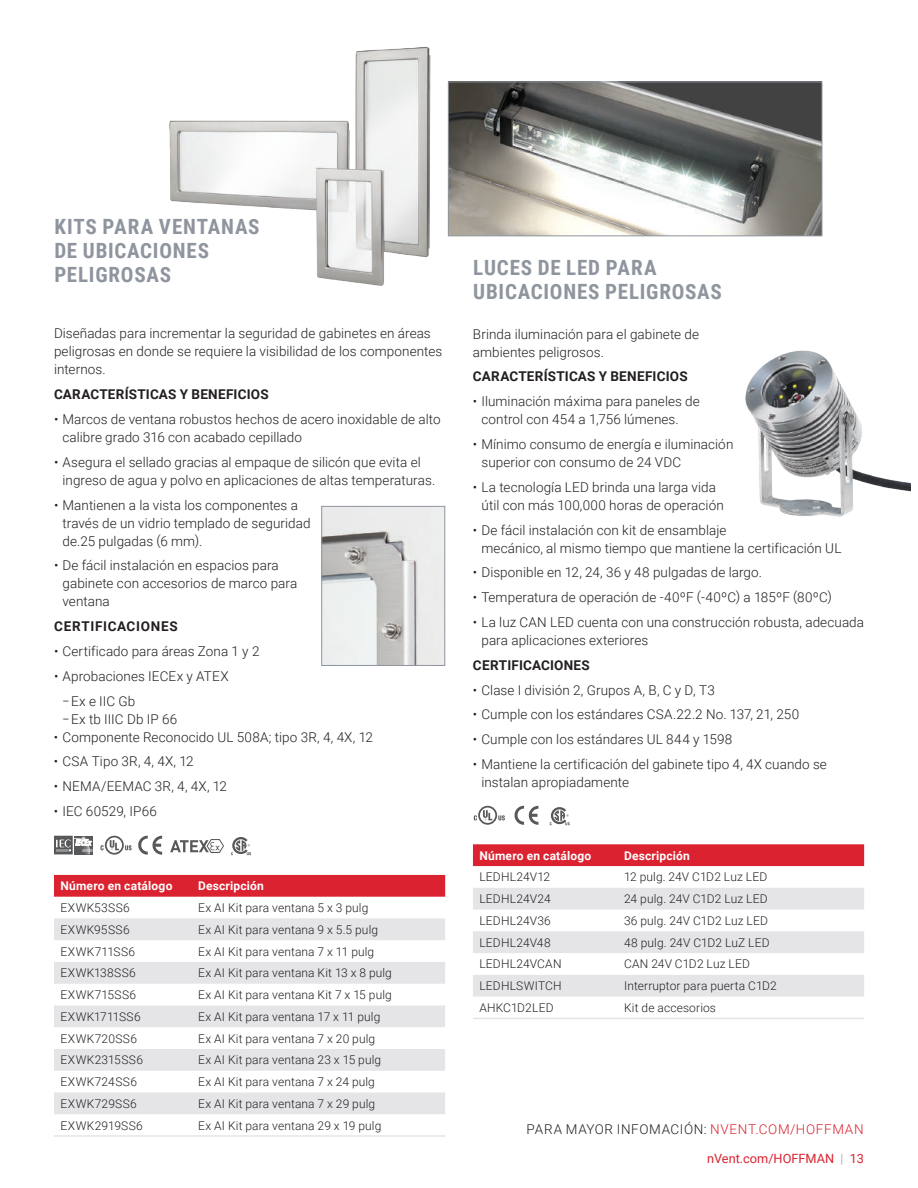
<style>
.page{position:relative;width:918px;height:1188px;background:#fff}
.page>*{position:absolute;margin:0;border:0;box-sizing:border-box;transform-origin:0 0}
.t1{font:700 21px/24px "Roboto Condensed";letter-spacing:.035em;color:#8f959e}
.t2{font:300 13.5px/18px "Roboto";letter-spacing:.005em;color:#231f20}
.t3{font:700 13.5px "Roboto";letter-spacing:.015em;color:#231f20}
.t4{font:300 13.5px "Roboto";letter-spacing:.05em;color:#231f20}
.t5{font:700 13.5px "Roboto";letter-spacing:.05em;color:#231f20}
.t6{font:300 13.5px "Roboto";letter-spacing:.005em;color:#231f20;scale:.8 1}
.t7{font:12.75px "Roboto";color:#db2230}
.t8{font:300 12px "Roboto";letter-spacing:.01em;color:#231f20}
.t9{font:700 12px "Roboto";letter-spacing:.015em;color:#fff}
.t10{font:300 12px "Roboto";letter-spacing:.03em;color:#231f20}
.t11{font:300 12px "Roboto";letter-spacing:.035em;color:#231f20}
.t12{font:300 12px "Roboto";letter-spacing:.04em;color:#231f20}
.s1{color:#db2230}
.s2{font-weight:300;color:#8f959e}
</style>
<div class="page">
<svg style="left:231px;top:837px;width:20px;height:18px"></svg>
<svg style="left:54px;top:836px;width:39px;height:18px"></svg>
<svg style="left:170px;top:839px;width:54px;height:14px"></svg>
<svg style="left:138px;top:836px;width:24px;height:19px"></svg>
<svg style="left:101px;top:836px;width:31px;height:19px"></svg>
<div style="left:54px;top:875px;width:391px;height:22px;background:#db2230"></div>
<svg style="left:54px;top:918px;width:391px;height:196px;fill:#e5e5e8"></svg>
<hr style="left:54px;top:1135px;width:138px;height:2px;background:#e5e5e8">
<hr style="left:192px;top:1135px;width:253px;height:2px;background:#e5e5e8">
<svg style="left:550px;top:807px;width:20px;height:18px"></svg>
<svg style="left:515px;top:806px;width:23px;height:19px"></svg>
<svg style="left:474px;top:806px;width:31px;height:19px"></svg>
<div style="left:473px;top:844px;width:391px;height:22px;background:#db2230"></div>
<svg style="left:473px;top:888px;width:391px;height:109px"></svg>
<hr style="left:473px;top:1018px;width:145px;height:1px;background:#e5e5e8">
<hr style="left:618px;top:1018px;width:246px;height:1px;background:#e5e5e8">
<img style="left:450px;top:84px;width:370px;height:150px">
<div style="left:448px;top:82px;width:374px;height:154px;border:1px solid #8f959e"></div>
<img style="left:169px;top:46px;width:262px;height:240px">
<img style="left:745px;top:350px;width:165px;height:167px">
<img style="left:323px;top:508px;width:120px;height:156px">
<div style="left:321px;top:506px;width:124px;height:160px;border:1px solid #8f959e"></div>
<h1 class="t1" style="left:54px;top:214px;width:207px">KITS PARA VENTANAS<br>DE UBICACIONES<br>PELIGROSAS</h1>
<p class="t2" style="left:54px;top:324px;width:390px">Diseñadas para incrementar la seguridad de gabinetes en áreas peligrosas en donde se requiere la visibilidad de los componentes internos.</p>
<p class="t3" style="left:54px;top:385px;width:216px">CARACTERÍSTICAS Y BENEFICIOS</p>
<p class="t2" style="left:63px;top:410px;width:380px;text-indent:-9px">• Marcos de ventana robustos hechos de acero inoxidable de alto calibre grado 316 con acabado cepillado</p>
<p class="t2" style="left:63px;top:452px;width:374px;text-indent:-9px">• Asegura el sellado gracias al empaque de silicón que evita el ingreso de agua y polvo en aplicaciones de altas temperaturas.</p>
<p class="t2" style="left:63px;top:495px;width:250px;text-indent:-9px">• Mantienen a la vista los componentes a través de un vidrio templado de seguridad de.25 pulgadas (6 mm).</p>
<p class="t2" style="left:63px;top:556px;width:236px;text-indent:-9px">• De fácil instalación en espacios para gabinete con accesorios de marco para ventana</p>
<p class="t5" style="left:54px;top:617px;width:125px">CERTIFICACIONES</p>
<p class="t2" style="left:54px;top:642px;width:207px">• Certificado para áreas Zona 1 y 2</p>
<p class="t2" style="left:63px;top:663px;width:168px;line-height:24.9px;text-indent:-9px">• Aprobaciones IECEx y ATEX –Ex e IIC Gb</p>
<p class="t6" style="left:63px;top:709px;width:145px">–Ex tb IIIC Db IP 66</p>
<p class="t2" style="left:54px;top:727px;width:320px">• Componente Reconocido UL 508A; tipo 3R, 4, 4X, 12</p>
<p class="t2" style="left:54px;top:752px;width:141px">• CSA Tipo 3R, 4, 4X, 12</p>
<p class="t2" style="left:54px;top:777px;width:175px">• NEMA/EEMAC 3R, 4, 4X, 12</p>
<p class="t2" style="left:54px;top:802px;width:104px">• IEC 60529, IP66</p>
<p class="t9" style="left:60px;top:878px;width:114px">Número en catálogo</p>
<p class="t9" style="left:198px;top:878px;width:67px">Descripción</p>
<p class="t10" style="left:60px;top:899px;width:71px">EXWK53SS6</p>
<p class="t8" style="left:198px;top:899px;width:172px">Ex AI Kit para ventana 5 x 3 pulg</p>
<p class="t11" style="left:60px;top:921px;width:71px">EXWK95SS6</p>
<p class="t8" style="left:198px;top:921px;width:182px">Ex AI Kit para ventana 9 x 5.5 pulg</p>
<p class="t10" style="left:60px;top:943px;width:76px">EXWK711SS6</p>
<p class="t8" style="left:198px;top:943px;width:178px">Ex AI Kit para ventana 7 x 11 pulg</p>
<p class="t10" style="left:60px;top:965px;width:77px">EXWK138SS6</p>
<p class="t8" style="left:198px;top:965px;width:195px">Ex AI Kit para ventana Kit 13 x 8 pulg</p>
<p class="t11" style="left:60px;top:986px;width:77px">EXWK715SS6</p>
<p class="t8" style="left:198px;top:986px;width:195px">Ex AI Kit para ventana Kit 7 x 15 pulg</p>
<p class="t8" style="left:60px;top:1008px;width:82px">EXWK1711SS6</p>
<p class="t8" style="left:198px;top:1008px;width:184px">Ex AI Kit para ventana 17 x 11 pulg</p>
<p class="t10" style="left:60px;top:1030px;width:78px">EXWK720SS6</p>
<p class="t8" style="left:198px;top:1030px;width:179px">Ex AI Kit para ventana 7 x 20 pulg</p>
<p class="t11" style="left:60px;top:1052px;width:84px">EXWK2315SS6</p>
<p class="t8" style="left:198px;top:1052px;width:185px">Ex AI Kit para ventana 23 x 15 pulg</p>
<p class="t12" style="left:60px;top:1073px;width:78px">EXWK724SS6</p>
<p class="t8" style="left:198px;top:1073px;width:178px">Ex AI Kit para ventana 7 x 24 pulg</p>
<p class="t10" style="left:60px;top:1095px;width:78px">EXWK729SS6</p>
<p class="t8" style="left:198px;top:1095px;width:179px">Ex AI Kit para ventana 7 x 29 pulg</p>
<p class="t8" style="left:60px;top:1117px;width:84px">EXWK2919SS6</p>
<p class="t8" style="left:198px;top:1117px;width:185px">Ex AI Kit para ventana 29 x 19 pulg</p>
<h1 class="t1" style="left:473px;top:255px;width:250px">LUCES DE LED PARA<br>UBICACIONES PELIGROSAS</h1>
<p class="t2" style="left:473px;top:324px;width:228px">Brinda iluminación para el gabinete de ambientes peligrosos.</p>
<p class="t3" style="left:473px;top:367px;width:216px">CARACTERÍSTICAS Y BENEFICIOS</p>
<p class="t2" style="left:481px;top:392px;width:220px;text-indent:-9px">• Iluminación máxima para paneles de control con 454 a 1,756 lúmenes.</p>
<p class="t2" style="left:481px;top:435px;width:253px;text-indent:-9px">• Mínimo consumo de energía e iluminación superior con consumo de 24 VDC</p>
<p class="t2" style="left:481px;top:477px;width:244px;text-indent:-9px">• La tecnología LED brinda una larga vida útil con más 100,000 horas de operación</p>
<p class="t2" style="left:481px;top:520px;width:361px;text-indent:-9px">• De fácil instalación con kit de ensamblaje<br>mecánico, al mismo tiempo que mantiene la certificación UL</p>
<p class="t2" style="left:473px;top:563px;width:291px">• Disponible en 12, 24, 36 y 48 pulgadas de largo.</p>
<p class="t2" style="left:473px;top:588px;width:360px">• Temperatura de operación de -40ºF (-40ºC) a 185ºF (80ºC)</p>
<p class="t2" style="left:481px;top:613px;width:384px;text-indent:-9px">• La luz CAN LED cuenta con una construcción robusta, adecuada para aplicaciones exteriores</p>
<p class="t3" style="left:473px;top:656px;width:118px">CERTIFICACIONES</p>
<p class="t2" style="left:473px;top:680px;width:243px">• Clase I división 2, Grupos A, B, C y D, T3</p>
<p class="t2" style="left:473px;top:705px;width:328px">• Cumple con los estándares CSA.22.2 No. 137, 21, 250</p>
<p class="t2" style="left:473px;top:730px;width:261px">• Cumple con los estándares UL 844 y 1598</p>
<p class="t2" style="left:481px;top:755px;width:347px;text-indent:-9px">• Mantiene la certificación del gabinete tipo 4, 4X cuando se instalan apropiadamente</p>
<p class="t9" style="left:479px;top:847px;width:114px">Número en catálogo</p>
<p class="t9" style="left:624px;top:847px;width:67px">Descripción</p>
<p class="t8" style="left:479px;top:869px;width:72px">LEDHL24V12</p>
<p class="t8" style="left:624px;top:869px;width:145px">12 pulg. 24V C1D2 Luz LED</p>
<p class="t8" style="left:479px;top:891px;width:73px">LEDHL24V24</p>
<p class="t8" style="left:624px;top:891px;width:145px">24 pulg. 24V C1D2 Luz LED</p>
<p class="t8" style="left:479px;top:912px;width:73px">LEDHL24V36</p>
<p class="t8" style="left:624px;top:912px;width:145px">36 pulg. 24V C1D2 Luz LED</p>
<p class="t8" style="left:479px;top:934px;width:73px">LEDHL24V48</p>
<p class="t8" style="left:624px;top:934px;width:147px">48 pulg. 24V C1D2 LuZ LED</p>
<p class="t8" style="left:479px;top:956px;width:84px">LEDHL24VCAN</p>
<p class="t8" style="left:624px;top:956px;width:127px">CAN 24V C1D2 Luz LED</p>
<p class="t8" style="left:479px;top:978px;width:84px">LEDHLSWITCH</p>
<p class="t8" style="left:624px;top:978px;width:154px">Interruptor para puerta C1D2</p>
<p class="t8" style="left:479px;top:999px;width:76px">AHKC1D2LED</p>
<p class="t8" style="left:624px;top:999px;width:93px">Kit de accesorios</p>
<p class="t4" style="left:526px;top:1120px;width:339px">PARA MAYOR INFOMACIÓN: <span class="s1">NVENT.COM/HOFFMAN</span></p>
<p class="t7" style="left:707px;top:1150px;width:158px">nVent.com/HOFFMAN <span class="s2">|</span> 13</p>
</div>
